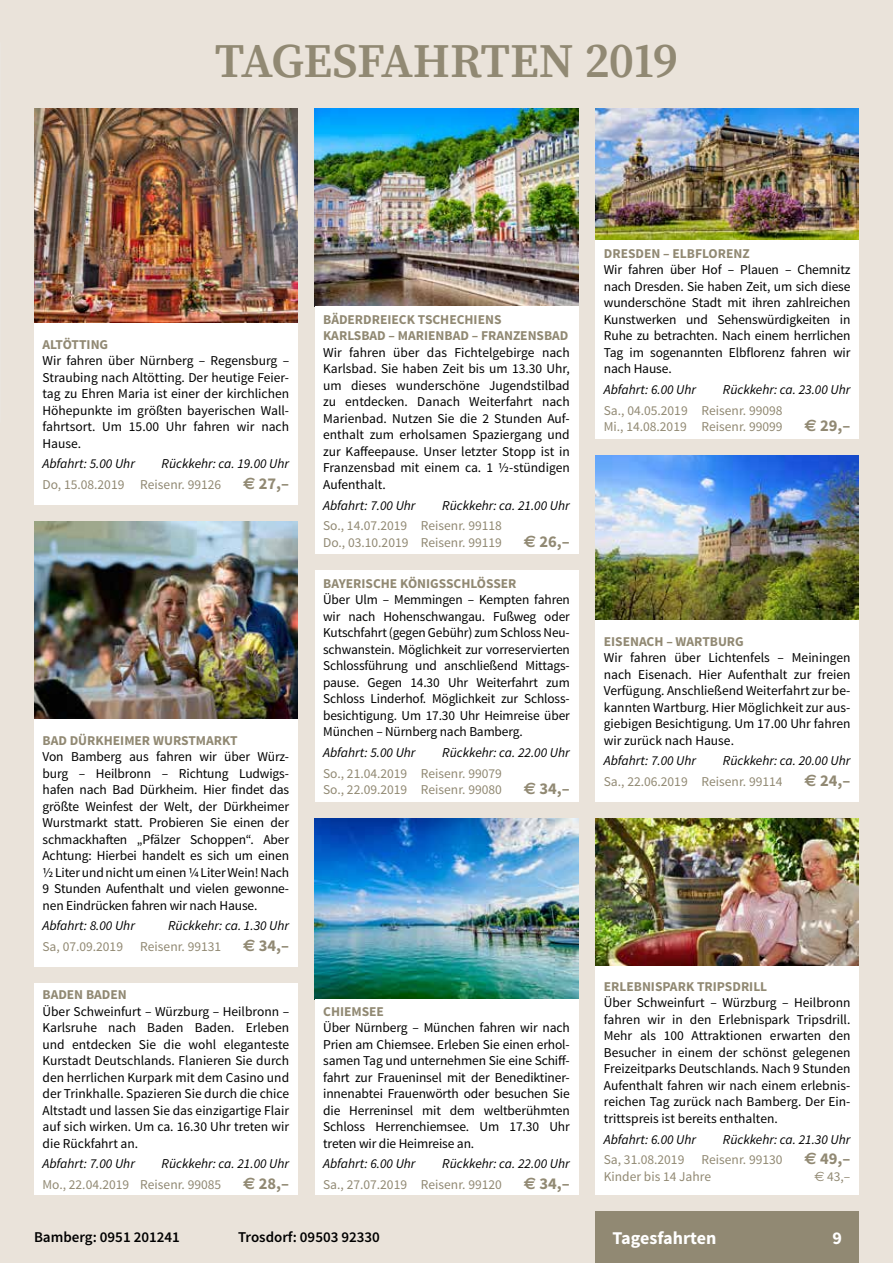
<style>
.page{position:relative;width:893px;height:1263px;background:#eae3da}
.page>*{position:absolute;margin:0;border:0;box-sizing:border-box;transform-origin:0 0}
.t1{font:600 48px "Source Serif Pro";letter-spacing:-.005em;color:#918973}
.t2{font:700 18px "Source Sans Pro";color:#fff}
.t3{font:700 16.5px "Source Sans Pro";color:#918973}
.t4{font:600 15px "Source Sans Pro";color:#000}
.t5{font:13.5px/16.5px "Source Sans Pro";letter-spacing:-.01em;color:#000;text-align:justify}
.t6{font:13.5px/16.5px "Source Sans Pro";color:#918973}
.t7{font:italic 13.5px "Source Sans Pro";color:#000}
.t8{font:700 13.5px/16.5px "Source Sans Pro";color:#918973}
.s1{font-family:"Euro Sans"}
</style>
<div class="page">
<img style="left:34px;top:109px;width:264px;height:214px">
<img style="left:34px;top:521px;width:264px;height:198px">
<img style="left:315px;top:109px;width:263px;height:198px">
<img style="left:315px;top:818px;width:263px;height:182px">
<img style="left:595px;top:109px;width:264px;height:132px">
<img style="left:595px;top:455px;width:264px;height:165px">
<img style="left:595px;top:818px;width:264px;height:149px">
<div style="left:595px;top:1212px;width:264px;height:51px;background:#918973"></div>
<div style="left:34px;top:983px;width:264px;height:212px;background:#fff"></div>
<div style="left:315px;top:571px;width:263px;height:231px;background:#fff"></div>
<div style="left:34px;top:323px;width:264px;height:182px;background:#fff"></div>
<div style="left:34px;top:719px;width:264px;height:248px;background:#fff"></div>
<div style="left:315px;top:307px;width:263px;height:247px;background:#fff"></div>
<div style="left:315px;top:1000px;width:263px;height:195px;background:#fff"></div>
<div style="left:595px;top:241px;width:264px;height:198px;background:#fff"></div>
<div style="left:595px;top:620px;width:264px;height:182px;background:#fff"></div>
<div style="left:595px;top:967px;width:264px;height:228px;background:#fff"></div>
<h1 class="t1" style="left:215px;top:28px;width:465px">TAGESFAHRTEN 2019</h1>
<p class="t8" style="left:43px;top:336px;width:67px">ALTÖTTING</p>
<p class="t5" style="left:43px;top:353px;width:248px">Wir fahren über Nürnberg – Regensburg – Straubing nach Altötting. Der heutige Feier&shy;tag zu Ehren Maria ist einer der kirchlichen Höhepunkte im größten bayerischen Wall&shy;fahrtsort. Um 15.00 Uhr fahren wir nach Hause.</p>
<p class="t7" style="left:43px;top:456px;width:94px">Abfahrt: 5.00 Uhr</p>
<p class="t7" style="left:162px;top:456px;width:129px">Rückkehr: ca. 19.00 Uhr</p>
<p class="t6" style="left:43px;top:477px;width:180px">Do, 15.08.2019 Reisenr. 99126</p>
<p class="t3" style="left:243px;top:473px;width:48px"><span class="s1">€</span> 27,–</p>
<p class="t8" style="left:43px;top:732px;width:196px">BAD DÜRKHEIMER WURSTMARKT</p>
<p class="t5" style="left:43px;top:749px;width:248px">Von Bamberg aus fahren wir über Würz&shy;burg – Heilbronn – Richtung Ludwigs&shy;hafen nach Bad Dürkheim. Hier findet das größte Weinfest der Welt, der Dürkheimer Wurstmarkt statt. Probieren Sie einen der schmackhaften „Pfälzer Schoppen“. Aber Achtung: Hierbei handelt es sich um einen ½ Liter und nicht um einen ¼ Liter Wein! Nach 9 Stunden Aufenthalt und vielen gewonne&shy;nen Eindrücken fahren wir nach Hause.</p>
<p class="t7" style="left:43px;top:918px;width:94px">Abfahrt: 8.00 Uhr</p>
<p class="t7" style="left:168px;top:918px;width:123px">Rückkehr: ca. 1.30 Uhr</p>
<p class="t6" style="left:43px;top:939px;width:82px">Sa, 07.09.2019</p>
<p class="t6" style="left:140px;top:939px;width:82px">Reisenr. 99131</p>
<p class="t3" style="left:243px;top:935px;width:48px"><span class="s1">€</span> 34,–</p>
<p class="t8" style="left:43px;top:987px;width:86px">BADEN BADEN</p>
<p class="t5" style="left:43px;top:1003px;width:248px">Über Schweinfurt – Würzburg – Heilbronn – Karlsruhe nach Baden Baden. Erleben und entdecken Sie die wohl eleganteste Kurstadt Deutschlands. Flanieren Sie durch den herrlichen Kurpark mit dem Casino und der Trinkhalle. Spazieren Sie durch die chice Altstadt und lassen Sie das einzigartige Flair auf sich wirken. Um ca. 16.30 Uhr treten wir die Rückfahrt an.</p>
<p class="t7" style="left:43px;top:1155px;width:94px">Abfahrt: 7.00 Uhr</p>
<p class="t7" style="left:162px;top:1155px;width:129px">Rückkehr: ca. 21.00 Uhr</p>
<p class="t6" style="left:43px;top:1176px;width:180px">Mo., 22.04.2019 Reisenr. 99085</p>
<p class="t3" style="left:243px;top:1173px;width:48px"><span class="s1">€</span> 28,–</p>
<p class="t8" style="left:323px;top:312px;width:247px">BÄDERDREIECK TSCHECHIENS<br>KARLSBAD – MARIENBAD – FRANZENSBAD</p>
<p class="t5" style="left:323px;top:344px;width:248px">Wir fahren über das Fichtelgebirge nach Karlsbad. Sie haben Zeit bis um 13.30 Uhr, um dieses wunderschöne Jugendstilbad zu entdecken. Danach Weiterfahrt nach Marienbad. Nutzen Sie die 2 Stunden Auf&shy;enthalt zum erholsamen Spaziergang und zur Kaffeepause. Unser letzter Stopp ist in Franzensbad mit einem ca. 1 ½-stündigen Aufenthalt.</p>
<p class="t7" style="left:323px;top:497px;width:94px">Abfahrt: 7.00 Uhr</p>
<p class="t7" style="left:442px;top:497px;width:129px">Rückkehr: ca. 21.00 Uhr</p>
<p class="t6" style="left:323px;top:518px;width:180px">So., 14.07.2019 Reisenr. 99118<br>Do., 03.10.2019 Reisenr. 99119</p>
<p class="t3" style="left:524px;top:531px;width:48px"><span class="s1">€</span> 26,–</p>
<p class="t8" style="left:323px;top:576px;width:195px">BAYERISCHE KÖNIGSSCHLÖSSER</p>
<p class="t5" style="left:323px;top:592px;width:248px">Über Ulm – Memmingen – Kempten fahren wir nach Hohenschwangau. Fußweg oder Kutschfahrt (gegen Gebühr) zum Schloss Neu&shy;schwanstein. Möglichkeit zur vorreservierten Schlossführung und anschließend Mittags&shy;pause. Gegen 14.30 Uhr Weiterfahrt zum Schloss Linderhof. Möglichkeit zur Schloss&shy;besichtigung. Um 17.30 Uhr Heimreise über München – Nürnberg nach Bamberg.</p>
<p class="t7" style="left:323px;top:744px;width:94px">Abfahrt: 5.00 Uhr</p>
<p class="t7" style="left:442px;top:744px;width:129px">Rückkehr: ca. 22.00 Uhr</p>
<p class="t6" style="left:323px;top:765px;width:180px">So., 21.04.2019 Reisenr. 99079<br>So., 22.09.2019 Reisenr. 99080</p>
<p class="t3" style="left:524px;top:778px;width:48px"><span class="s1">€</span> 34,–</p>
<p class="t8" style="left:323px;top:1003px;width:62px">CHIEMSEE</p>
<p class="t5" style="left:323px;top:1019px;width:248px">Über Nürnberg – München fahren wir nach Prien am Chiemsee. Erleben Sie einen erhol&shy;samen Tag und unternehmen Sie eine Schiff&shy;fahrt zur Fraueninsel mit der Benediktiner&shy;innenabtei Frauenwörth oder besuchen Sie die Herreninsel mit dem weltberühmten Schloss Herrenchiemsee. Um 17.30 Uhr treten wir die Heimreise an.</p>
<p class="t7" style="left:323px;top:1155px;width:94px">Abfahrt: 6.00 Uhr</p>
<p class="t7" style="left:442px;top:1155px;width:129px">Rückkehr: ca. 22.00 Uhr</p>
<p class="t6" style="left:323px;top:1176px;width:180px">Sa., 27.07.2019 Reisenr. 99120</p>
<p class="t3" style="left:524px;top:1173px;width:48px"><span class="s1">€</span> 34,–</p>
<p class="t8" style="left:604px;top:246px;width:147px">DRESDEN – ELBFLORENZ</p>
<p class="t5" style="left:604px;top:262px;width:248px">Wir fahren über Hof – Plauen – Chemnitz nach Dresden. Sie haben Zeit, um sich diese wunderschöne Stadt mit ihren zahlreichen Kunstwerken und Sehenswürdigkeiten in Ruhe zu betrachten. Nach einem herrlichen Tag im sogenannten Elbflorenz fahren wir nach Hause.</p>
<p class="t7" style="left:604px;top:381px;width:94px">Abfahrt: 6.00 Uhr</p>
<p class="t7" style="left:723px;top:381px;width:129px">Rückkehr: ca. 23.00 Uhr</p>
<p class="t6" style="left:604px;top:402px;width:180px">Sa., 04.05.2019 Reisenr. 99098<br>Mi., 14.08.2019 Reisenr. 99099</p>
<p class="t3" style="left:804px;top:415px;width:48px"><span class="s1">€</span> 29,–</p>
<p class="t8" style="left:604px;top:633px;width:141px">EISENACH – WARTBURG</p>
<p class="t5" style="left:604px;top:650px;width:248px">Wir fahren über Lichtenfels – Meiningen nach Eisenach. Hier Aufenthalt zur freien Verfügung. Anschließend Weiterfahrt zur be&shy;kannten Wartburg. Hier Möglichkeit zur aus&shy;giebigen Besichtigung. Um 17.00 Uhr fahren wir zurück nach Hause.</p>
<p class="t7" style="left:604px;top:753px;width:94px">Abfahrt: 7.00 Uhr</p>
<p class="t7" style="left:723px;top:753px;width:129px">Rückkehr: ca. 20.00 Uhr</p>
<p class="t6" style="left:604px;top:774px;width:180px">Sa., 22.06.2019 Reisenr. 99114</p>
<p class="t3" style="left:804px;top:770px;width:48px"><span class="s1">€</span> 24,–</p>
<p class="t8" style="left:604px;top:978px;width:165px">ERLEBNISPARK TRIPSDRILL</p>
<p class="t5" style="left:604px;top:995px;width:248px">Über Schweinfurt – Würzburg – Heilbronn fahren wir in den Erlebnispark Tripsdrill.<br>Mehr als 100 Attraktionen erwarten den Besucher in einem der schönst gelegenen Freizeitparks Deutschlands. Nach 9 Stunden Aufenthalt fahren wir nach einem erlebnis&shy;reichen Tag zurück nach Bamberg. Der Ein&shy;trittspreis ist bereits enthalten.</p>
<p class="t7" style="left:604px;top:1131px;width:94px">Abfahrt: 6.00 Uhr</p>
<p class="t7" style="left:723px;top:1131px;width:129px">Rückkehr: ca. 21.30 Uhr</p>
<p class="t6" style="left:604px;top:1152px;width:82px">Sa, 31.08.2019</p>
<p class="t6" style="left:702px;top:1152px;width:82px">Reisenr. 99130</p>
<p class="t3" style="left:804px;top:1148px;width:48px"><span class="s1">€</span> 49,–</p>
<p class="t6" style="left:604px;top:1168px;width:109px">Kinder bis 14 Jahre</p>
<p class="t6" style="left:814px;top:1168px;width:38px"><span class="s1">€</span> 43,–</p>
<p class="t4" style="left:34px;top:1227px;width:147px">Bamberg: 0951 201241</p>
<p class="t4" style="left:238px;top:1227px;width:143px">Trosdorf: 09503 92330</p>
<h2 class="t2" style="left:612px;top:1227px;width:106px">Tagesfahrten</h2>
<h2 class="t2" style="left:832px;top:1227px;width:11px">9</h2>
</div>
